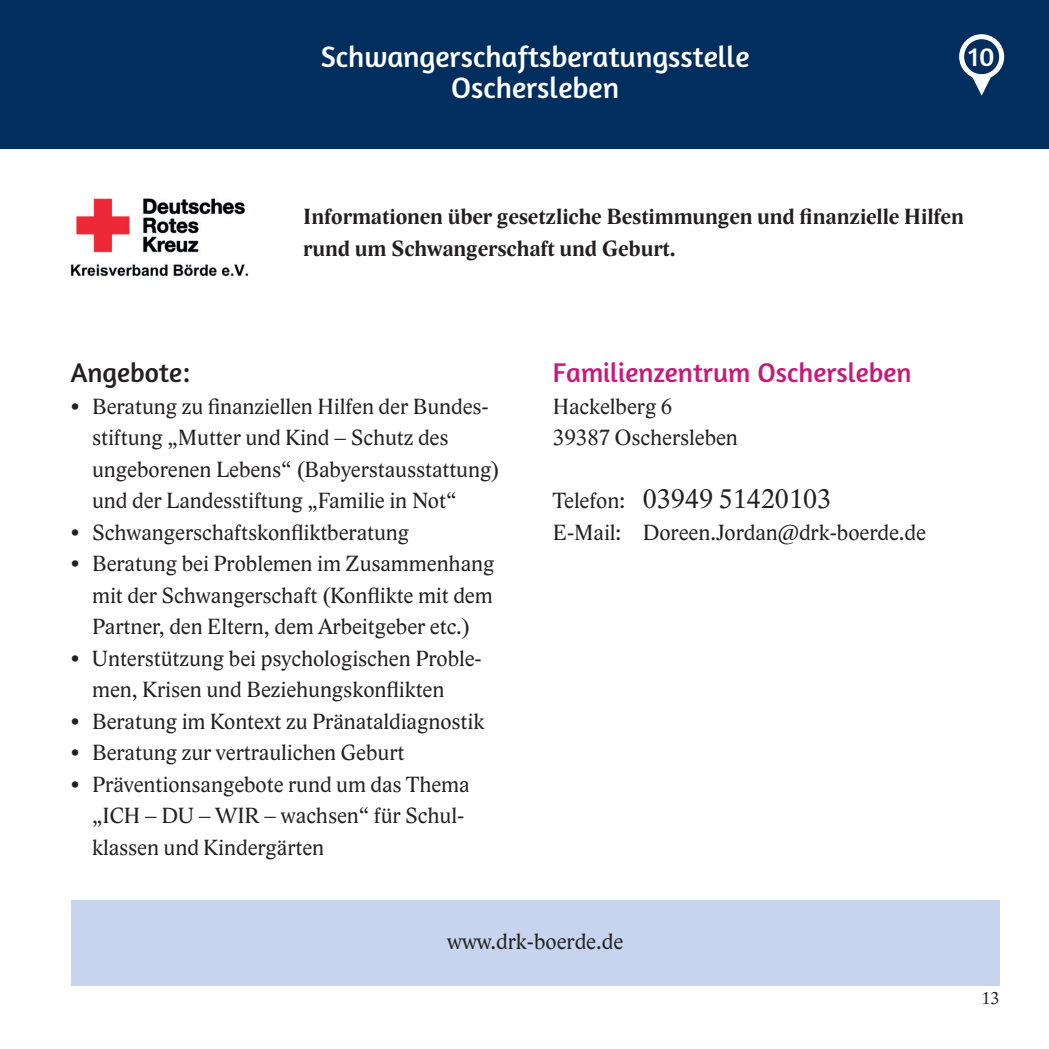
<style>
.page{position:relative;width:1049px;height:1049px;background:#fff}
.page>*{position:absolute;margin:0;border:0;box-sizing:border-box;transform-origin:0 0}
.t1{font:30px/31.5px "Amaranth";color:#fff;text-align:center}
.t2{font:27.5px "Amaranth";color:#c71a78}
.t3{font:27.5px "Lido STF";color:#231f20}
.t4{font:27.5px "Amaranth";color:#231f20}
.t5{font:27.5px "Amaranth";color:#fff}
.t6{font:22.5px/31.5px "Lido STF";color:#231f20}
.t7{font:700 22.5px/31.5px "Lido STF";color:#231f20}
.t8{font:17.5px "Lido STF";color:#231f20}
.s1{font-size:22.5px}
</style>
<div class="page">
<div style="left:0;top:0;width:1049px;height:149px;background:#002e5e"></div>
<div style="left:71px;top:900px;width:928px;height:85px;background:#c6d5ed"></div>
<div style="left:959px;top:34px;width:45px;height:45px;border:5px solid #fff;border-radius:50%"></div>
<svg style="left:971px;top:74px;width:21px;height:22px"></svg>
<img style="left:70px;top:198px;width:179px;height:79px">
<h1 class="t1" style="left:321px;top:41px;width:430px">Schwangerschaftsberatungsstelle<br>Oschersleben</h1>
<p class="t5" style="left:968px;top:40px;width:28px">10</p>
<p class="t7" style="left:303px;top:202px;width:662px">Informationen über gesetzliche Bestimmungen und finanzielle Hilfen rund um Schwangerschaft und Geburt.</p>
<p class="t4" style="left:71px;top:356px;width:121px">Angebote:</p>
<p class="t6" style="left:92px;top:390px;width:409px;text-indent:-21px">• Beratung zu finanziellen Hilfen der Bundes&shy;stiftung „Mutter und Kind – Schutz des ungeborenen Lebens“ (Babyerstausstattung) und der Landesstiftung „Familie in Not“</p>
<p class="t6" style="left:71px;top:516px;width:340px">• Schwangerschaftskonfliktberatung</p>
<p class="t6" style="left:92px;top:548px;width:404px;text-align:justify;text-indent:-21px">• Beratung bei Problemen im Zusammenhang mit der Schwangerschaft (Konflikte mit dem Partner, den Eltern, dem Arbeitgeber etc.)</p>
<p class="t6" style="left:92px;top:642px;width:391px;text-indent:-21px">• Unterstützung bei psychologischen Proble&shy;men, Krisen und Beziehungskonflikten</p>
<p class="t6" style="left:71px;top:705px;width:415px">• Beratung im Kontext zu Pränataldiagnostik</p>
<p class="t6" style="left:71px;top:737px;width:335px">• Beratung zur vertraulichen Geburt</p>
<p class="t6" style="left:92px;top:768px;width:379px;text-indent:-21px">• Präventionsangebote rund um das Thema „ICH – DU – WIR – wachsen“ für Schul&shy;klassen und Kindergärten</p>
<p class="t2" style="left:553px;top:356px;width:360px">Familienzentrum Oschersleben</p>
<p class="t6" style="left:553px;top:390px;width:187px">Hackelberg 6<br>39387 Oschersleben</p>
<p class="t3" style="left:553px;top:482px;width:280px"><span class="s1">Telefon:</span> 03949 51420103</p>
<p class="t6" style="left:553px;top:516px;width:375px">E-Mail: Doreen.Jordan@drk-boerde.de</p>
<p class="t6" style="left:447px;top:926px;width:178px">www.drk-boerde.de</p>
<p class="t8" style="left:981px;top:988px;width:19px">13</p>
</div>
